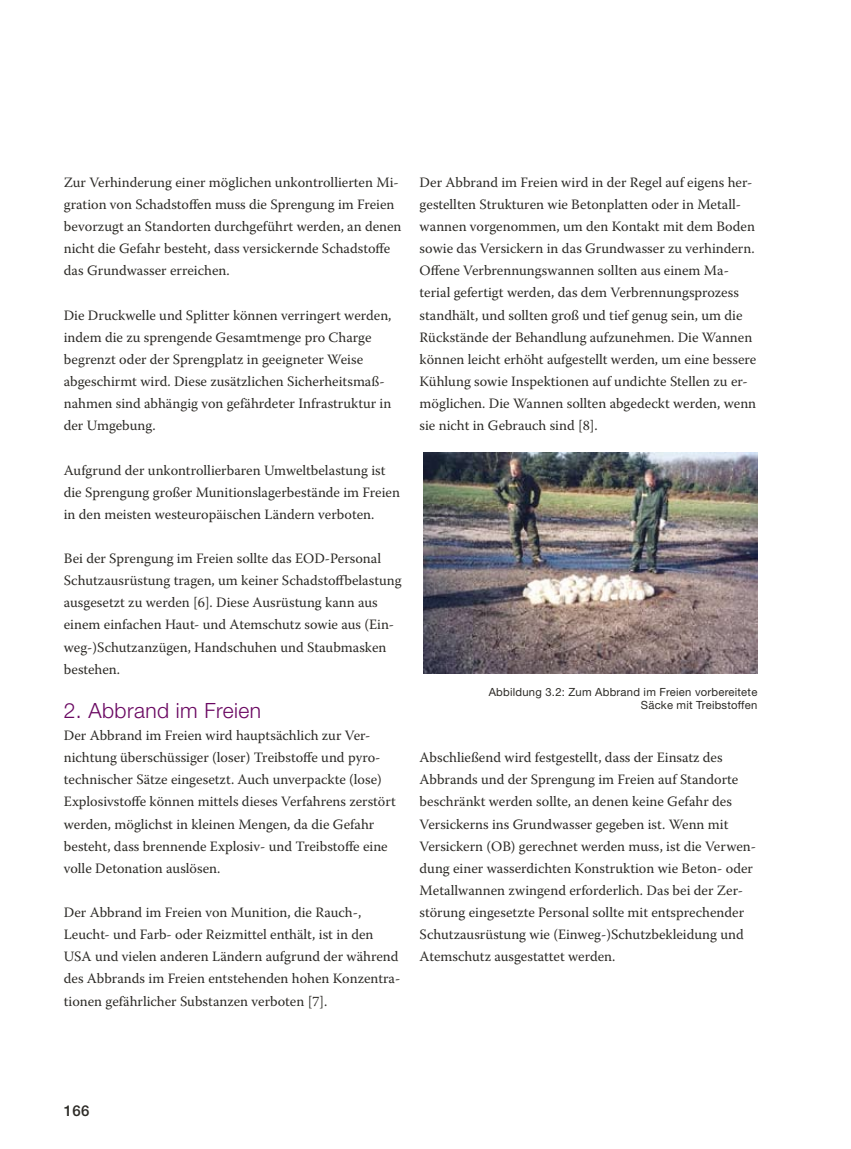
<style>
.page{position:relative;width:851px;height:1149px;background:#fff}
.page>*{position:absolute;margin:0;border:0;box-sizing:border-box;transform-origin:0 0}
.t1{font:300 21px "Helvetica Neue LT Pro";letter-spacing:.02em;color:#6a0862}
.t2{font:500 15px "Helvetica Neue LT Pro";color:#2c2a26}
.t3{font:14.25px/22px "Warnock Pro";color:#2c2a26}
.t4{font:11.25px/13.5px "Helvetica Neue LT Pro";letter-spacing:.02em;color:#2c2a26;text-align:right}
</style>
<div class="page">
<img style="left:423px;top:452px;width:334px;height:221px">
<p class="t3" style="left:64px;top:171px;width:339px">Zur Verhinderung einer möglichen unkontrollierten Mi&shy;gration von Schadstoffen muss die Sprengung im Freien bevorzugt an Standorten durchgeführt werden, an denen nicht die Gefahr besteht, dass versickernde Schadstoffe das Grundwasser erreichen.</p>
<p class="t3" style="left:64px;top:303px;width:329px">Die Druckwelle und Splitter können verringert werden, indem die zu sprengende Gesamtmenge pro Charge begrenzt oder der Sprengplatz in geeigneter Weise abgeschirmt wird. Diese zusätzlichen Sicherheitsmaß&shy;nahmen sind abhängig von gefährdeter Infrastruktur in der Umgebung.</p>
<p class="t3" style="left:64px;top:458px;width:337px">Aufgrund der unkontrollierbaren Umweltbelastung ist die Sprengung großer Munitionslagerbestände im Freien in den meisten westeuropäischen Ländern verboten.</p>
<p class="t3" style="left:64px;top:547px;width:339px">Bei der Sprengung im Freien sollte das EOD-Personal Schutzausrüstung tragen, um keiner Schadstoffbelastung ausgesetzt zu werden [6]. Diese Ausrüstung kann aus einem einfachen Haut- und Atemschutz sowie aus (Ein&shy;weg-)Schutzanzügen, Handschuhen und Staubmasken bestehen.</p>
<h1 class="t1" style="left:64px;top:697px;width:199px">2. Abbrand im Freien</h1>
<p class="t3" style="left:64px;top:723px;width:333px">Der Abbrand im Freien wird hauptsächlich zur Ver&shy;nichtung überschüssiger (loser) Treibstoffe und pyro&shy;technischer Sätze eingesetzt. Auch unverpackte (lose)<br>Explosivstoffe können mittels dieses Verfahrens zerstört werden, möglichst in kleinen Mengen, da die Gefahr besteht, dass brennende Explosiv- und Treibstoffe eine volle Detonation auslösen.</p>
<p class="t3" style="left:64px;top:900px;width:338px">Der Abbrand im Freien von Munition, die Rauch-, Leucht- und Farb- oder Reizmittel enthält, ist in den USA und vielen anderen Ländern aufgrund der während des Abbrands im Freien entstehenden hohen Konzentra&shy;tionen gefährlicher Substanzen verboten [7].</p>
<p class="t3" style="left:419px;top:171px;width:338px">Der Abbrand im Freien wird in der Regel auf eigens her&shy;gestellten Strukturen wie Betonplatten oder in Metall&shy;wannen vorgenommen, um den Kontakt mit dem Boden sowie das Versickern in das Grundwasser zu verhindern.<br>Offene Verbrennungswannen sollten aus einem Ma&shy;terial gefertigt werden, das dem Verbrennungsprozess standhält, und sollten groß und tief genug sein, um die Rückstände der Behandlung aufzunehmen. Die Wannen können leicht erhöht aufgestellt werden, um eine bessere Kühlung sowie Inspektionen auf undichte Stellen zu er&shy;möglichen. Die Wannen sollten abgedeckt werden, wenn sie nicht in Gebrauch sind [8].</p>
<p class="t4" style="left:488px;top:684px;width:270px">Abbildung 3.2: Zum Abbrand im Freien vorbereitete<br>Säcke mit Treibstoffen</p>
<p class="t3" style="left:419px;top:746px;width:338px">Abschließend wird festgestellt, dass der Einsatz des Abbrands und der Sprengung im Freien auf Standorte beschränkt werden sollte, an denen keine Gefahr des Versickerns ins Grundwasser gegeben ist. Wenn mit Versickern (OB) gerechnet werden muss, ist die Verwen&shy;dung einer wasserdichten Konstruktion wie Beton- oder Metallwannen zwingend erforderlich. Das bei der Zer&shy;störung eingesetzte Personal sollte mit entsprechender Schutzausrüstung wie (Einweg-)Schutzbekleidung und Atemschutz ausgestattet werden.</p>
<p class="t2" style="left:64px;top:1101px;width:10px">166</p>
</div>
